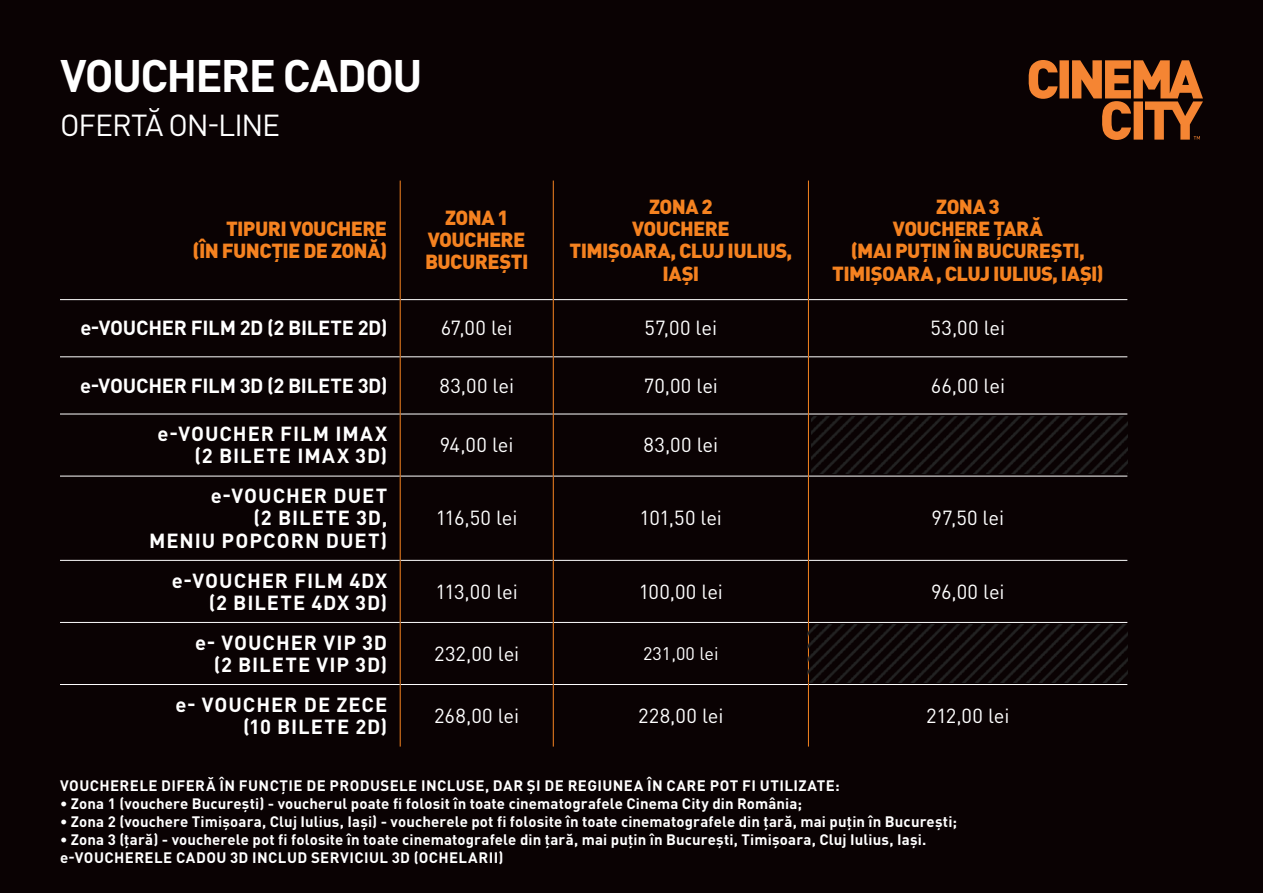
<style>
.page{position:relative;width:1263px;height:893px;background:#0a0203}
.page>*{position:absolute;margin:0;border:0;box-sizing:border-box;transform-origin:0 0}
.t1{font:700 45px "DIN Pro";letter-spacing:-.04em;color:#fff}
.t2{font:30px "DIN Pro";letter-spacing:-.04em;color:#fff}
.t3{font:700 20.25px/22.2px "DIN Pro";letter-spacing:.045em;color:#fff;text-align:right}
.t4{font:900 20.25px/22.2px "DIN Pro";letter-spacing:-.03em;color:#f58220;text-align:center}
.t5{font:20.25px "DIN Pro";letter-spacing:-.005em;color:#fff}
.t6{font:700 20.25px "DIN Pro";letter-spacing:-.015em;color:#fff}
.t7{font:18px "DIN Pro";color:#fff}
.t8{font:700 15px/18px "DIN Pro";letter-spacing:.01em;color:#fff}
.t9{font:700 15px "DIN Pro";letter-spacing:.03em;color:#fff}
</style>
<div class="page">
<hr style="left:400px;top:181px;width:1px;height:119px;background:#f58220">
<hr style="left:553px;top:181px;width:1px;height:119px;background:#f58220">
<hr style="left:808px;top:181px;width:1px;height:119px;background:#f58220">
<hr style="left:400px;top:300px;width:1px;height:57px;background:#f58220">
<hr style="left:553px;top:300px;width:1px;height:57px;background:#f58220">
<hr style="left:808px;top:300px;width:1px;height:57px;background:#f58220">
<hr style="left:400px;top:357px;width:1px;height:57px;background:#f58220">
<hr style="left:553px;top:357px;width:1px;height:57px;background:#f58220">
<hr style="left:808px;top:357px;width:1px;height:57px;background:#f58220">
<hr style="left:400px;top:414px;width:1px;height:62px;background:#f58220">
<hr style="left:553px;top:414px;width:1px;height:62px;background:#f58220">
<hr style="left:808px;top:414px;width:1px;height:62px;background:#f58220">
<hr style="left:400px;top:476px;width:1px;height:84px;background:#f58220">
<hr style="left:553px;top:476px;width:1px;height:84px;background:#f58220">
<hr style="left:808px;top:476px;width:1px;height:84px;background:#f58220">
<hr style="left:400px;top:560px;width:1px;height:62px;background:#f58220">
<hr style="left:553px;top:560px;width:1px;height:62px;background:#f58220">
<hr style="left:808px;top:560px;width:1px;height:62px;background:#f58220">
<hr style="left:400px;top:622px;width:1px;height:62px;background:#f58220">
<hr style="left:553px;top:622px;width:1px;height:62px;background:#f58220">
<hr style="left:808px;top:622px;width:1px;height:62px;background:#f58220">
<hr style="left:400px;top:684px;width:1px;height:63px;background:#f58220">
<hr style="left:553px;top:684px;width:1px;height:63px;background:#f58220">
<hr style="left:808px;top:684px;width:1px;height:63px;background:#f58220">
<hr style="left:60px;top:299px;width:340px;height:1px;background:#fff">
<hr style="left:401px;top:299px;width:152px;height:1px;background:#fff">
<hr style="left:554px;top:299px;width:254px;height:1px;background:#fff">
<hr style="left:809px;top:299px;width:318px;height:1px;background:#fff">
<hr style="left:60px;top:357px;width:340px;height:1px;background:#fff">
<hr style="left:401px;top:357px;width:152px;height:1px;background:#fff">
<hr style="left:554px;top:357px;width:254px;height:1px;background:#fff">
<hr style="left:809px;top:357px;width:318px;height:1px;background:#fff">
<hr style="left:60px;top:414px;width:340px;height:1px;background:#fff">
<hr style="left:401px;top:414px;width:152px;height:1px;background:#fff">
<hr style="left:554px;top:414px;width:254px;height:1px;background:#fff">
<hr style="left:809px;top:414px;width:318px;height:1px;background:#fff">
<hr style="left:60px;top:476px;width:340px;height:1px;background:#fff">
<hr style="left:401px;top:476px;width:152px;height:1px;background:#fff">
<hr style="left:554px;top:476px;width:254px;height:1px;background:#fff">
<hr style="left:809px;top:476px;width:318px;height:1px;background:#fff">
<hr style="left:60px;top:560px;width:340px;height:1px;background:#fff">
<hr style="left:401px;top:560px;width:152px;height:1px;background:#fff">
<hr style="left:554px;top:560px;width:254px;height:1px;background:#fff">
<hr style="left:809px;top:560px;width:318px;height:1px;background:#fff">
<hr style="left:60px;top:622px;width:340px;height:1px;background:#fff">
<hr style="left:401px;top:622px;width:152px;height:1px;background:#fff">
<hr style="left:554px;top:622px;width:254px;height:1px;background:#fff">
<hr style="left:809px;top:622px;width:318px;height:1px;background:#fff">
<hr style="left:60px;top:684px;width:340px;height:1px;background:#fff">
<hr style="left:401px;top:684px;width:152px;height:1px;background:#fff">
<hr style="left:554px;top:684px;width:254px;height:1px;background:#fff">
<hr style="left:809px;top:684px;width:318px;height:1px;background:#fff">
<svg style="left:1028px;top:60px;width:175px;height:80px"></svg>
<img style="left:811px;top:417px;width:316px;height:56px">
<img style="left:808px;top:624px;width:319px;height:58px">
<h1 class="t1" style="left:60px;top:38px;width:364px">VOUCHERE CADOU</h1>
<h2 class="t2" style="left:60px;top:102px;width:221px">OFERTĂ ON-LINE</h2>
<h3 class="t4" style="left:193px;top:215px;width:196px;text-align:right">TIPURI VOUCHERE<br>(ÎN FUNCȚIE DE ZONĂ)</h3>
<h3 class="t4" style="left:425px;top:204px;width:105px">ZONA 1<br>VOUCHERE<br>BUCUREȘTI</h3>
<h3 class="t4" style="left:570px;top:193px;width:224px">ZONA 2<br>VOUCHERE<br>TIMIȘOARA, CLUJ IULIUS,<br>IAȘI</h3>
<h3 class="t4" style="left:832px;top:193px;width:273px">ZONA 3<br>VOUCHERE ȚARĂ<br>(MAI PUȚIN ÎN BUCUREȘTI,<br>TIMIȘOARA , CLUJ IULIUS, IAȘI)</h3>
<h3 class="t6" style="left:80px;top:311px;width:309px">e-VOUCHER FILM 2D (2 BILETE 2D)</h3>
<h3 class="t5" style="left:441px;top:312px;width:73px">67,00 lei</h3>
<h3 class="t5" style="left:645px;top:312px;width:74px">57,00 lei</h3>
<h3 class="t5" style="left:930px;top:312px;width:76px">53,00 lei</h3>
<h3 class="t6" style="left:80px;top:368px;width:309px">e-VOUCHER FILM 3D (2 BILETE 3D)</h3>
<h3 class="t5" style="left:439px;top:369px;width:76px">83,00 lei</h3>
<h3 class="t5" style="left:644px;top:369px;width:76px">70,00 lei</h3>
<h3 class="t5" style="left:931px;top:369px;width:76px">66,00 lei</h3>
<h3 class="t3" style="left:158px;top:420px;width:231px">e-VOUCHER FILM IMAX (2 BILETE IMAX 3D)</h3>
<h3 class="t5" style="left:440px;top:429px;width:75px">94,00 lei</h3>
<h3 class="t5" style="left:643px;top:429px;width:76px">83,00 lei</h3>
<h3 class="t3" style="left:149px;top:482px;width:240px">e-VOUCHER DUET<br>(2 BILETE 3D,<br>MENIU POPCORN DUET)</h3>
<h3 class="t5" style="left:436px;top:502px;width:83px">116,50 lei</h3>
<h3 class="t5" style="left:640px;top:502px;width:84px">101,50 lei</h3>
<h3 class="t5" style="left:932px;top:502px;width:74px">97,50 lei</h3>
<h3 class="t3" style="left:172px;top:567px;width:217px">e-VOUCHER FILM 4DX (2 BILETE 4DX 3D)</h3>
<h3 class="t5" style="left:436px;top:575px;width:84px">113,00 lei</h3>
<h3 class="t5" style="left:639px;top:575px;width:86px">100,00 lei</h3>
<h3 class="t5" style="left:931px;top:575px;width:75px">96,00 lei</h3>
<h3 class="t3" style="left:195px;top:629px;width:194px">e- VOUCHER VIP 3D (2 BILETE VIP 3D)</h3>
<h3 class="t5" style="left:434px;top:637px;width:87px">232,00 lei</h3>
<p class="t7" style="left:643px;top:639px;width:77px">231,00 lei</p>
<h3 class="t3" style="left:175px;top:691px;width:214px">e- VOUCHER DE ZECE (10 BILETE 2D)</h3>
<h3 class="t5" style="left:434px;top:699px;width:87px">268,00 lei</h3>
<h3 class="t5" style="left:638px;top:699px;width:87px">228,00 lei</h3>
<h3 class="t5" style="left:926px;top:699px;width:85px">212,00 lei</h3>
<p class="t9" style="left:60px;top:773px;width:781px">VOUCHERELE DIFERĂ ÎN FUNCȚIE DE PRODUSELE INCLUSE, DAR ȘI DE REGIUNEA ÎN CARE POT FI UTILIZATE:</p>
<p class="t8" style="left:60px;top:793px;width:744px">• Zona 1 (vouchere București) - voucherul poate fi folosit în toate cinematografele Cinema City din România;</p>
<p class="t8" style="left:60px;top:811px;width:898px">• Zona 2 (vouchere Timișoara, Cluj Iulius, Iași) - voucherele pot fi folosite în toate cinematografele din țară, mai puțin în București;</p>
<p class="t8" style="left:60px;top:829px;width:868px">• Zona 3 (țară) - voucherele pot fi folosite în toate cinematografele din țară, mai puțin în București, Timișoara, Cluj Iulius, Iași. e-VOUCHERELE CADOU 3D INCLUD SERVICIUL 3D (OCHELARII)</p>
</div>
